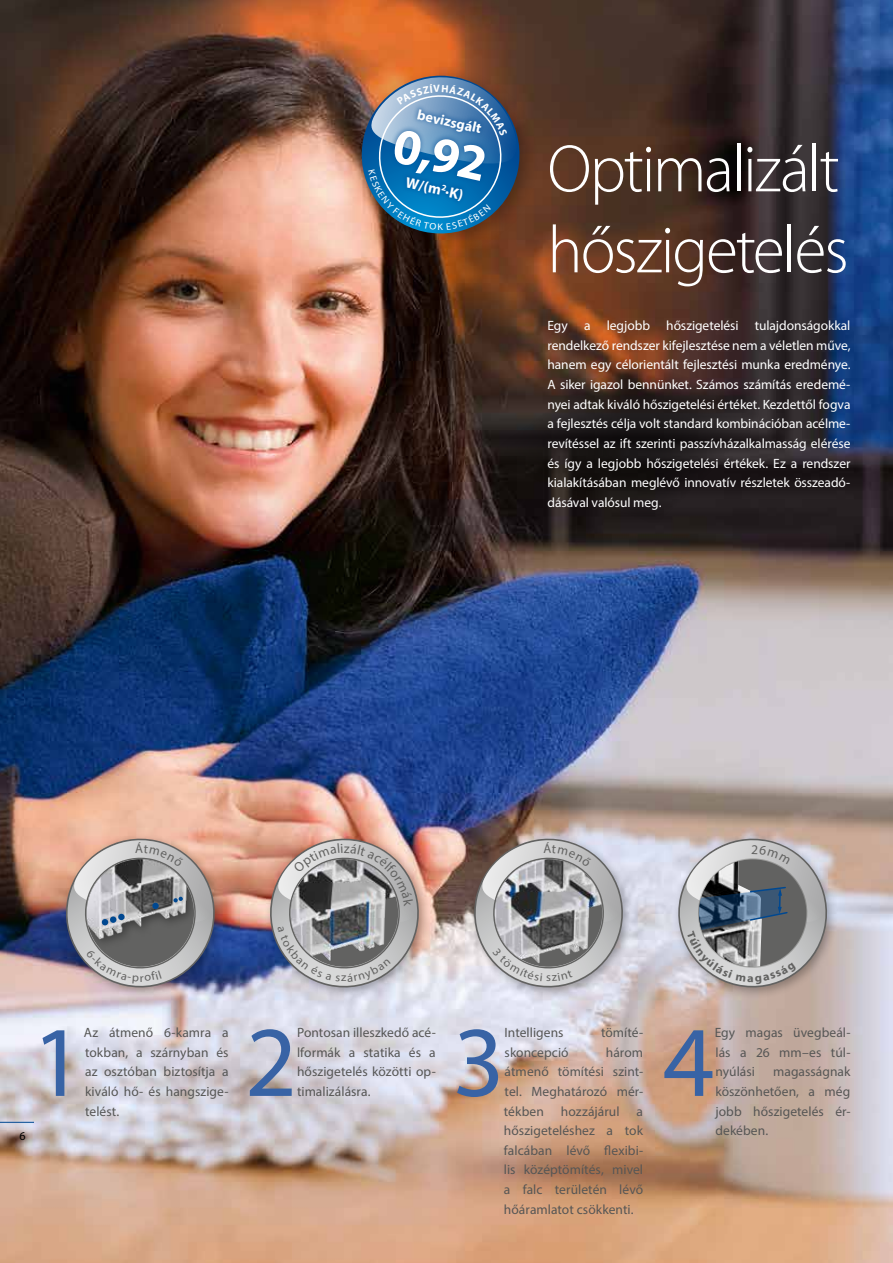
<style>
.page{position:relative;width:893px;height:1263px;background:#fff}
.page>*{position:absolute;margin:0;border:0;box-sizing:border-box;transform-origin:0 0}
.t1{font:100.95px "Myriad Pro";color:#3863a5}
.t2{font:300 67.5px/81px "Myriad Pro";letter-spacing:-.03em;color:#fff}
.t3{font:700 51px "Myriad Pro";color:#fff}
.t4{font:700 15px "Myriad Pro";color:#fff}
.t5{font:700 14.25px "Myriad Pro";color:#fff}
.t6{font:13.5px/19.6px "Myriad Pro";letter-spacing:.005em;color:#565655;text-align:justify}
.t7{font:13.5px/19.6px "Myriad Pro";letter-spacing:-.005em;color:#fff;text-align:justify}
.t8{font:12px "Myriad Pro";color:#000}
.t9{font:11.7px "Myriad Pro";color:#626261;scale:1.06 1}
.t10{font:9.45px "Myriad Pro";color:#fff;scale:1.08 1}
</style>
<div class="page">
<img style="left:0;top:0;width:893px;height:1263px">
<hr style="left:892px;top:43px;width:1px;height:1177px;background:#fff">
<img style="left:865px;top:122px;width:28px;height:1054px">
<svg style="left:478px;top:357px;width:301px;height:169px;background:#2a1f1d"></svg>
<div style="left:354px;top:68px;width:186px;height:186px;background:#000;opacity:.3"></div>
<div style="left:264px;top:832px;width:167px;height:167px;background:#000;opacity:.3"></div>
<div style="left:60px;top:832px;width:167px;height:167px;background:#000;opacity:.3"></div>
<div style="left:468px;top:832px;width:167px;height:167px;background:#000;opacity:.3"></div>
<div style="left:672px;top:832px;width:167px;height:167px;background:#000;opacity:.3"></div>
<hr style="left:0;top:1122px;width:34px;height:1px;background:#004891">
<img style="left:354px;top:70px;width:173px;height:171px">
<img style="left:262px;top:830px;width:165px;height:164px">
<svg style="left:58px;top:830px;width:165px;height:164px;background:#a2989a"></svg>
<svg style="left:466px;top:830px;width:165px;height:164px;background:#aaa8ab"></svg>
<svg style="left:670px;top:830px;width:165px;height:164px;background:#a3a2a4"></svg>
<p class="t5" style="left:420px;top:105px;width:67px;rotate:13deg">bevizsgált</p>
<h3 class="t3" style="left:401px;top:112px;width:96px;rotate:12deg">0,92</h3>
<p class="t4" style="left:408px;top:173px;width:60px;rotate:12deg">W/(m<sup>2</sup>·K)</p>
<p class="t10" style="left:437px;top:221px;width:7px">K</p>
<h2 class="t2" style="left:547px;top:128px;width:303px">Optimalizált hőszigetelés</h2>
<p class="t7" style="left:547px;top:316px;width:304px">Egy a legjobb hőszigetelési tulajdonságokkal rendelkező rendszer kifejlesztése nem a véletlen műve, hanem egy célorientált fejlesztési munka eredménye.<br>A siker igazol bennünket. Számos számítás eredemé&shy;nyei adtak kiváló hőszigetelési értéket. Kezdettől fogva a fejlesztés célja volt standard kombinációban acélme&shy;revítéssel az ift szerinti passzívházalkalmasság elérése és így a legjobb hőszigetelési értékek. Ez a rendszer kialakításában meglévő innovatív részletek összeadó&shy;dásával valósul meg.</p>
<p class="t9" style="left:341px;top:970px;width:7px">z</p>
<p class="t9" style="left:546px;top:970px;width:6px">s</p>
<p class="t8" style="left:19px;top:1128px;width:8px">6</p>
<h1 class="t1" style="left:32px;top:1000px;width:53px">1</h1>
<p class="t6" style="left:84px;top:1022px;width:146px">Az átmenő 6-kamra a tokban, a szárnyban és az osztóban biztosítja a kiváló hő- és hangszige&shy;telést.</p>
<h1 class="t1" style="left:245px;top:1000px;width:53px">2</h1>
<p class="t6" style="left:297px;top:1022px;width:140px">Pontosan illeszkedő acé&shy;lformák a statika és a hőszigetelés közötti op&shy;timalizálásra.</p>
<h1 class="t1" style="left:453px;top:1000px;width:53px">3</h1>
<p class="t6" style="left:505px;top:1022px;width:60px">Intelligens</p>
<p class="t6" style="left:601px;top:1022px;width:44px">tömíté-</p>
<p class="t6" style="left:504px;top:1042px;width:141px;text-indent:102px">három átmenő tömítési szint&shy;tel. Meghatározó mér&shy;tékben</p>
<p class="t6" style="left:505px;top:1042px;width:66px">skoncepció</p>
<p class="t6" style="left:561px;top:1101px;width:60px">hozzájárul</p>
<p class="t6" style="left:504px;top:1101px;width:141px;text-indent:133px">a hőszigeteléshez a tok falcában lévő flexibi&shy;lis középtömítés, mivel a falc területén lévő hőáramlatot csökkenti.</p>
<h1 class="t1" style="left:663px;top:1000px;width:53px">4</h1>
<p class="t6" style="left:715px;top:1022px;width:137px">Egy magas üvegbeál&shy;lás a 26 mm–es túl&shy;nyúlási</p>
<p class="t6" style="left:715px;top:1062px;width:136px;text-indent:58px">magasságnak köszönhetően, a még jobb hőszigetelés ér&shy;dekében.</p>
</div>
